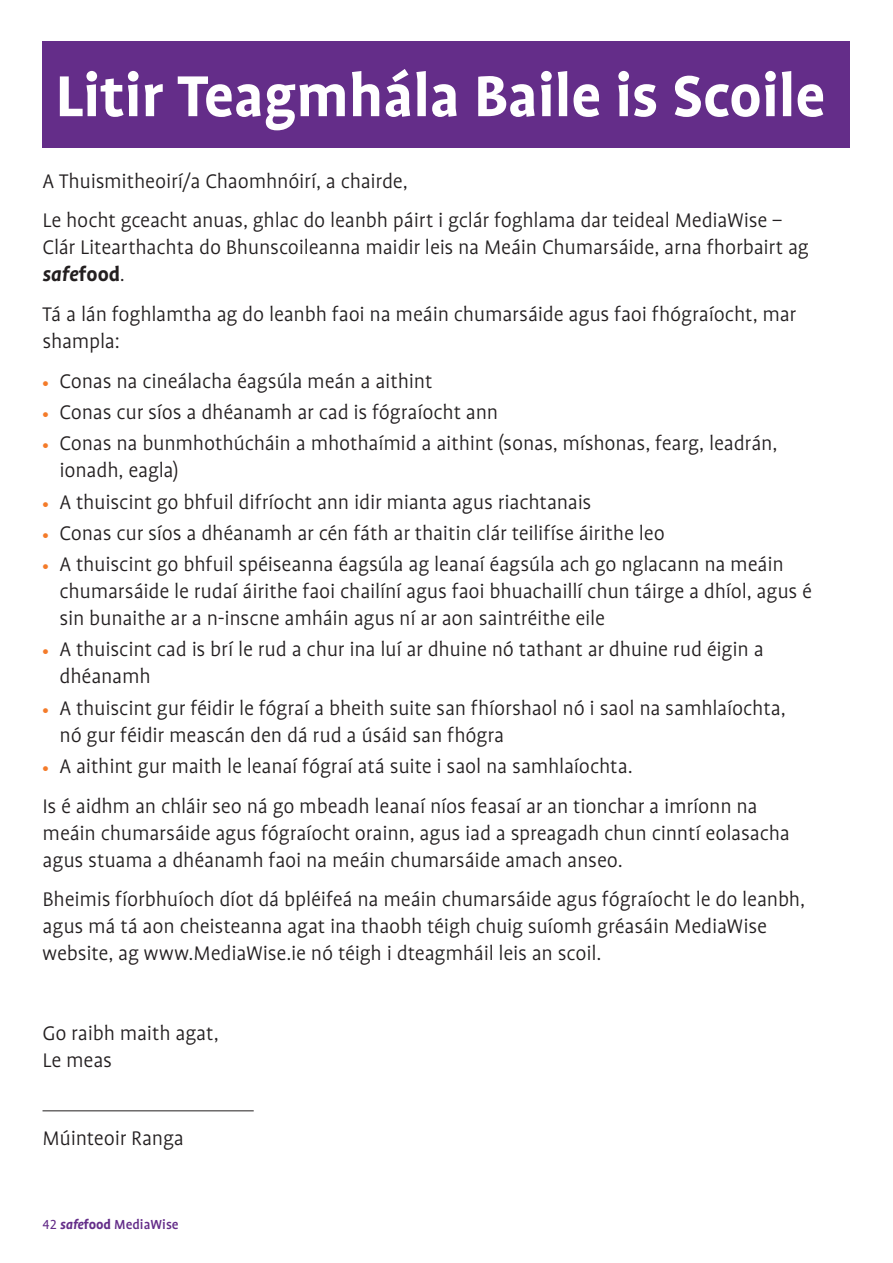
<style>
.page{position:relative;width:893px;height:1263px;background:#fff}
.page>*{position:absolute;margin:0;border:0;box-sizing:border-box;transform-origin:0 0}
.t1{font:700 66px "Profile";color:#fff}
.t2{font:300 22.5px/27px "Profile";letter-spacing:-.01em;color:#231f20}
.t3{font:500 15px "Profile";color:#642d89}
.s1{font-weight:700;font-style:italic}
.s2{font-weight:700}
.s3{font-weight:700;font-size:15px;color:#f47b2a}
.s4{font-family:"Profile NO";font-weight:400}
</style>
<div class="page">
<div style="left:43px;top:41px;width:807px;height:107px;background:#642d89"></div>
<hr style="left:43px;top:1110px;width:211px;height:1px;background:#231f20">
<h1 class="t1" style="left:55px;top:60px;width:771px">Litir Teagmhála Baile is Scoile</h1>
<p class="t2" style="left:43px;top:161px;width:741px;line-height:39.8px">A Thuismitheoirí/a Chaomhnóirí, a chairde,<br>Le hocht gceacht anuas, ghlac do leanbh páirt i gclár foghlama dar teideal MediaWise –</p>
<p class="t2" style="left:43px;top:234px;width:768px">Clár Litearthachta do Bhunscoileanna maidir leis na Meáin Chumarsáide, arna fhorbairt ag <span class="s1">safe</span><span class="s2">food</span>.</p>
<p class="t2" style="left:43px;top:301px;width:755px">Tá a lán foghlamtha ag do leanbh faoi na meáin chumarsáide agus faoi fhógraíocht, mar shampla:</p>
<p class="t2" style="left:43px;top:368px;width:391px"><span class="s3">•</span> Conas na cineálacha éagsúla meán a aithint</p>
<p class="t2" style="left:43px;top:399px;width:457px"><span class="s3">•</span> Conas cur síos a dhéanamh ar cad is fógraíocht ann</p>
<p class="t2" style="left:60px;top:430px;width:719px;text-indent:-17px"><span class="s3">•</span> Conas na bunmhothúcháin a mhothaímid a aithint (sonas, míshonas, fearg, leadrán, ionadh, eagla)</p>
<p class="t2" style="left:43px;top:488px;width:550px"><span class="s3">•</span> A thuiscint go bhfuil difríocht ann idir mianta agus riachtanais</p>
<p class="t2" style="left:43px;top:520px;width:624px"><span class="s3">•</span> Conas cur síos a dhéanamh ar cén fáth ar thaitin clár teilifíse áirithe leo</p>
<p class="t2" style="left:60px;top:551px;width:754px;text-indent:-17px"><span class="s3">•</span> A thuiscint go bhfuil spéiseanna éagsúla ag leanaí éagsúla ach go nglacann na meáin chumarsáide le rudaí áirithe faoi chailíní agus faoi bhuachaillí chun táirge a dhíol, agus é sin bunaithe ar a n-inscne amháin agus ní ar aon saintréithe eile</p>
<p class="t2" style="left:60px;top:636px;width:706px;text-indent:-17px"><span class="s3">•</span> A thuiscint cad is brí le rud a chur ina luí ar dhuine nó tathant ar dhuine rud éigin a dhéanamh</p>
<p class="t2" style="left:60px;top:694px;width:728px;text-indent:-17px"><span class="s3">•</span> A thuiscint gur féidir le fógraí a bheith suite san fhíorshaol nó i saol na samhlaíochta, nó gur féidir meascán den dá rud a úsáid san fhógra</p>
<p class="t2" style="left:43px;top:746px;width:717px;line-height:39.8px"><span class="s3">•</span> A aithint gur maith le leanaí fógraí atá suite i saol na samhlaíochta.<br>Is é aidhm an chláir seo ná go mbeadh leanaí níos feasaí ar an tionchar a imríonn na</p>
<p class="t2" style="left:43px;top:819px;width:749px">meáin chumarsáide agus fógraíocht orainn, agus iad a spreagadh chun cinntí eolasacha agus stuama a dhéanamh faoi na meáin chumarsáide amach anseo.</p>
<p class="t2" style="left:43px;top:886px;width:764px">Bheimis fíorbhuíoch díot dá bpléifeá na meáin chumarsáide agus fógraíocht le do leanbh, agus má tá aon cheisteanna agat ina thaobh téigh chuig suíomh gréasáin MediaWise website, ag www.MediaWise.ie nó téigh i dteagmháil leis an scoil.</p>
<p class="t2" style="left:43px;top:1020px;width:178px">Go raibh maith agat,<br>Le meas</p>
<p class="t2" style="left:43px;top:1125px;width:143px">Múinteoir Ranga</p>
<p class="t3" style="left:43px;top:1217px;width:138px"><span class="s4">42</span> <span class="s1">safe</span><span class="s2">food</span> MediaWise</p>
</div>
